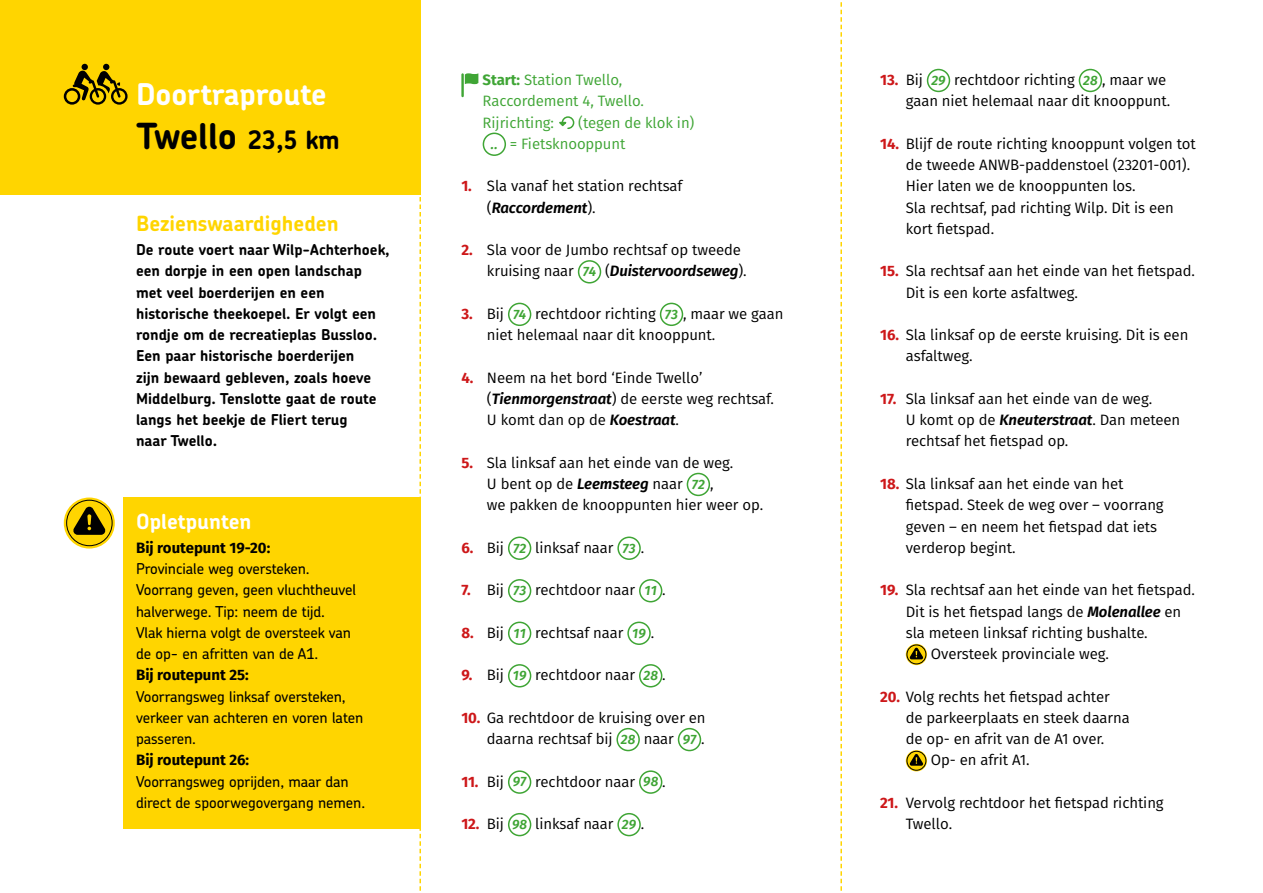
<style>
.page{position:relative;width:1263px;height:893px;background:#fff}
.page>*{position:absolute;margin:0;border:0;box-sizing:border-box;transform-origin:0 0}
.t1{font:700 36px "Chevin Pro";letter-spacing:-.005em;color:#000}
.t2{font:700 30px "Chevin Pro";letter-spacing:-.005em;color:#fff}
.t3{font:700 21px "Chevin Pro";color:#ffd500}
.t4{font:700 21px "Chevin Pro";color:#fff}
.t5{font:15px/21.3px "Fira Sans";letter-spacing:-.005em;color:#000}
.t6{font:700 15px/21.3px "Chevin Pro";color:#000}
.t7{font:500 15px/21.3px "Chevin Pro";letter-spacing:-.005em;color:#000}
.t8{font:15px/21.3px "Fira Sans";letter-spacing:-.005em;color:#3fa535}
.t9{font:700 15px "Fira Sans";color:#000}
.s1{font-weight:700}
.s2{font-weight:600;font-style:italic;font-size:13.5px}
.s3{font-weight:700;color:#cd1719}
.s4{font-weight:600;font-style:italic}
.s5{font-weight:600;font-style:italic;font-size:13.5px;color:#3fa535}
.s6{font-size:25.5px}
</style>
<div class="page">
<div style="left:0;top:0;width:421px;height:195px;background:#ffd500"></div>
<svg style="left:64px;top:64px;width:64px;height:41px"></svg>
<div style="left:81px;top:64px;width:7px;height:6px;background:#000;border-radius:50%"></div>
<svg style="left:419px;top:197px;width:2px;height:694px"></svg>
<svg style="left:840px;top:2px;width:2px;height:889px"></svg>
<svg style="left:559px;top:116px;width:16px;height:13px"></svg>
<div style="left:483px;top:133px;width:23px;height:23px;border:2px solid #3fa535;border-radius:50%"></div>
<div style="left:578px;top:260px;width:23px;height:24px;border:2px solid #3fa535;border-radius:50%"></div>
<div style="left:508px;top:303px;width:23px;height:23px;border:2px solid #3fa535;border-radius:50%"></div>
<div style="left:660px;top:303px;width:23px;height:23px;border:2px solid #3fa535;border-radius:50%"></div>
<div style="left:687px;top:473px;width:23px;height:23px;border:2px solid #3fa535;border-radius:50%"></div>
<div style="left:508px;top:536px;width:23px;height:24px;border:2px solid #3fa535;border-radius:50%"></div>
<div style="left:617px;top:536px;width:24px;height:24px;border:2px solid #3fa535;border-radius:50%"></div>
<div style="left:508px;top:579px;width:23px;height:23px;border:2px solid #3fa535;border-radius:50%"></div>
<div style="left:639px;top:579px;width:23px;height:23px;border:2px solid #3fa535;border-radius:50%"></div>
<div style="left:508px;top:622px;width:23px;height:23px;border:2px solid #3fa535;border-radius:50%"></div>
<div style="left:627px;top:622px;width:24px;height:23px;border:2px solid #3fa535;border-radius:50%"></div>
<div style="left:508px;top:664px;width:23px;height:23px;border:2px solid #3fa535;border-radius:50%"></div>
<div style="left:639px;top:664px;width:23px;height:23px;border:2px solid #3fa535;border-radius:50%"></div>
<div style="left:616px;top:728px;width:24px;height:23px;border:2px solid #3fa535;border-radius:50%"></div>
<div style="left:678px;top:728px;width:23px;height:23px;border:2px solid #3fa535;border-radius:50%"></div>
<div style="left:508px;top:770px;width:23px;height:24px;border:2px solid #3fa535;border-radius:50%"></div>
<div style="left:639px;top:770px;width:23px;height:24px;border:2px solid #3fa535;border-radius:50%"></div>
<div style="left:508px;top:813px;width:23px;height:23px;border:2px solid #3fa535;border-radius:50%"></div>
<div style="left:617px;top:813px;width:24px;height:23px;border:2px solid #3fa535;border-radius:50%"></div>
<hr style="left:461px;top:73px;width:3px;height:24px;background:#3fa535">
<svg style="left:465px;top:73px;width:13px;height:11px"></svg>
<div style="left:927px;top:69px;width:23px;height:23px;border:2px solid #3fa535;border-radius:50%"></div>
<div style="left:1079px;top:69px;width:23px;height:23px;border:2px solid #3fa535;border-radius:50%"></div>
<svg style="left:906px;top:644px;width:21px;height:21px"></svg>
<div style="left:907px;top:645px;width:19px;height:19px;border:1px solid #000;border-radius:50%"></div>
<svg style="left:910px;top:648px;width:13px;height:11px"></svg>
<svg style="left:906px;top:750px;width:21px;height:21px"></svg>
<div style="left:907px;top:751px;width:19px;height:19px;border:1px solid #000;border-radius:50%"></div>
<svg style="left:910px;top:754px;width:13px;height:12px"></svg>
<div style="left:123px;top:497px;width:298px;height:332px;background:#ffd500"></div>
<svg style="left:64px;top:497px;width:51px;height:52px"></svg>
<div style="left:66px;top:500px;width:46px;height:46px;border:1px solid #000;border-radius:50%"></div>
<svg style="left:73px;top:507px;width:32px;height:28px"></svg>
<h2 class="t2" style="left:136px;top:74px;width:192px">Doortraproute</h2>
<p class="t8" style="left:483px;top:69px;width:163px"><span class="s1">Start:</span> Station Twello,<br>Raccordement 4, Twello.<br>Rijrichting:</p>
<p class="t8" style="left:491px;top:111px;width:205px;text-indent:87px">(tegen de klok in) <span class="s2">..</span> = Fietsknooppunt</p>
<p class="t5" style="left:487px;top:175px;width:197px;text-indent:-26px"><span class="s3">1.</span> Sla vanaf het station rechtsaf (<span class="s4">Raccordement</span>).</p>
<p class="t5" style="left:487px;top:239px;width:261px;text-indent:-26px"><span class="s3">2.</span> Sla voor de Jumbo rechtsaf op tweede kruising naar <span class="s5">74</span> (<span class="s4">Duistervoordseweg</span>).</p>
<p class="t5" style="left:487px;top:303px;width:298px;text-indent:-26px"><span class="s3">3.</span> Bij <span class="s5">74</span> rechtdoor richting <span class="s5">73</span> , maar we gaan niet helemaal naar dit knooppunt.</p>
<p class="t5" style="left:487px;top:366px;width:288px;text-indent:-26px"><span class="s3">4.</span> Neem na het bord ‘Einde Twello’ (<span class="s4">Tienmorgenstraat</span>) de eerste weg rechtsaf.<br>U komt dan op de <span class="s4">Koestraat</span>.</p>
<p class="t5" style="left:487px;top:451px;width:278px;text-indent:-26px"><span class="s3">5.</span> Sla linksaf aan het einde van de weg.<br>U bent op de <span class="s4">Leemsteeg</span> naar <span class="s5">72</span> ,<br>we pakken de knooppunten hier weer op.</p>
<p class="t5" style="left:461px;top:537px;width:184px"><span class="s3">6.</span> Bij <span class="s5">72</span> linksaf naar <span class="s5">73</span> .</p>
<p class="t5" style="left:461px;top:579px;width:206px"><span class="s3">7.</span> Bij <span class="s5">73</span> rechtdoor naar <span class="s5">11</span> .</p>
<p class="t5" style="left:461px;top:622px;width:194px"><span class="s3">8.</span> Bij <span class="s5">11</span> rechtsaf naar <span class="s5">19</span> .</p>
<p class="t5" style="left:461px;top:664px;width:206px"><span class="s3">9.</span> Bij <span class="s5">19</span> rechtdoor naar <span class="s5">28</span> .</p>
<p class="t5" style="left:461px;top:707px;width:246px;text-align:right"><span class="s3">10.</span> Ga rechtdoor de kruising over en daarna rechtsaf bij <span class="s5">28</span> naar <span class="s5">97</span> .</p>
<p class="t5" style="left:461px;top:770px;width:206px"><span class="s3">11.</span> Bij <span class="s5">97</span> rechtdoor naar <span class="s5">98</span> .</p>
<p class="t5" style="left:461px;top:813px;width:184px"><span class="s3">12.</span> Bij <span class="s5">98</span> linksaf naar <span class="s5">29</span> .</p>
<h1 class="t1" style="left:136px;top:113px;width:205px">Twello <span class="s6">23,5 km</span></h1>
<h3 class="t3" style="left:136px;top:209px;width:204px">Bezienswaardigheden</h3>
<p class="t6" style="left:136px;top:239px;width:255px">De route voert naar Wilp-Achterhoek, een dorpje in een open landschap met veel boerderijen en een historische theekoepel. Er volgt een rondje om de recreatieplas Bussloo.<br>Een paar historische boerderijen<br>zijn bewaard gebleven, zoals hoeve<br>Middelburg. Tenslotte gaat de route langs het beekje de Fliert terug<br>naar Twello.</p>
<h3 class="t4" style="left:136px;top:507px;width:117px">Opletpunten</h3>
<p class="t9" style="left:136px;top:535px;width:136px">Bij routepunt 19-20:</p>
<p class="t7" style="left:136px;top:558px;width:222px">Provinciale weg oversteken.<br>Voorrang geven, geen vluchtheuvel halverwege. Tip: neem de tijd.<br>Vlak hierna volgt de oversteek van de op- en afritten van de A1.</p>
<p class="t9" style="left:136px;top:662px;width:114px">Bij routepunt 25:</p>
<p class="t7" style="left:136px;top:685px;width:229px">Voorrangsweg linksaf oversteken, verkeer van achteren en voren laten passeren.</p>
<p class="t9" style="left:136px;top:747px;width:115px">Bij routepunt 26:</p>
<p class="t7" style="left:136px;top:770px;width:231px">Voorrangsweg oprijden, maar dan direct de spoorwegovergang nemen.</p>
<p class="t5" style="left:880px;top:69px;width:292px;text-align:right"><span class="s3">13.</span> Bij <span class="s5">29</span> rechtdoor richting <span class="s5">28</span> , maar we gaan niet helemaal naar dit knooppunt.</p>
<p class="t5" style="left:906px;top:133px;width:292px;text-indent:-26px"><span class="s3">14.</span> Blijf de route richting knooppunt volgen tot de tweede ANWB-paddenstoel (23201-001).<br>Hier laten we de knooppunten los.<br>Sla rechtsaf, pad richting Wilp. Dit is een kort fietspad.</p>
<p class="t5" style="left:906px;top:260px;width:291px;text-indent:-26px"><span class="s3">15.</span> Sla rechtsaf aan het einde van het fietspad.<br>Dit is een korte asfaltweg.</p>
<p class="t5" style="left:906px;top:324px;width:284px;text-indent:-26px"><span class="s3">16.</span> Sla linksaf op de eerste kruising. Dit is een asfaltweg.</p>
<p class="t5" style="left:906px;top:388px;width:276px;text-indent:-26px"><span class="s3">17.</span> Sla linksaf aan het einde van de weg.<br>U komt op de <span class="s4">Kneuterstraat</span>. Dan meteen rechtsaf het fietspad op.</p>
<p class="t5" style="left:906px;top:473px;width:259px;text-indent:-26px"><span class="s3">18.</span> Sla linksaf aan het einde van het fietspad. Steek de weg over – voorrang geven – en neem het fietspad dat iets verderop begint.</p>
<p class="t5" style="left:880px;top:579px;width:316px"><span class="s3">19.</span> Sla rechtsaf aan het einde van het fietspad.</p>
<p class="t5" style="left:906px;top:600px;width:277px">Dit is het fietspad langs de <span class="s4">Molenallee</span> en</p>
<p class="t5" style="left:906px;top:622px;width:243px">sla meteen linksaf richting bushalte.</p>
<p class="t5" style="left:931px;top:643px;width:180px">Oversteek provinciale weg.</p>
<p class="t5" style="left:880px;top:685px;width:231px"><span class="s3">20.</span> Volg rechts het fietspad achter</p>
<p class="t5" style="left:906px;top:707px;width:226px">de parkeerplaats en steek daarna</p>
<p class="t5" style="left:906px;top:728px;width:200px">de op- en afrit van de A1 over.</p>
<p class="t5" style="left:931px;top:749px;width:100px">Op- en afrit A1.</p>
<p class="t5" style="left:906px;top:792px;width:259px;text-indent:-26px"><span class="s3">21.</span> Vervolg rechtdoor het fietspad richting<br>Twello.</p>
</div>
